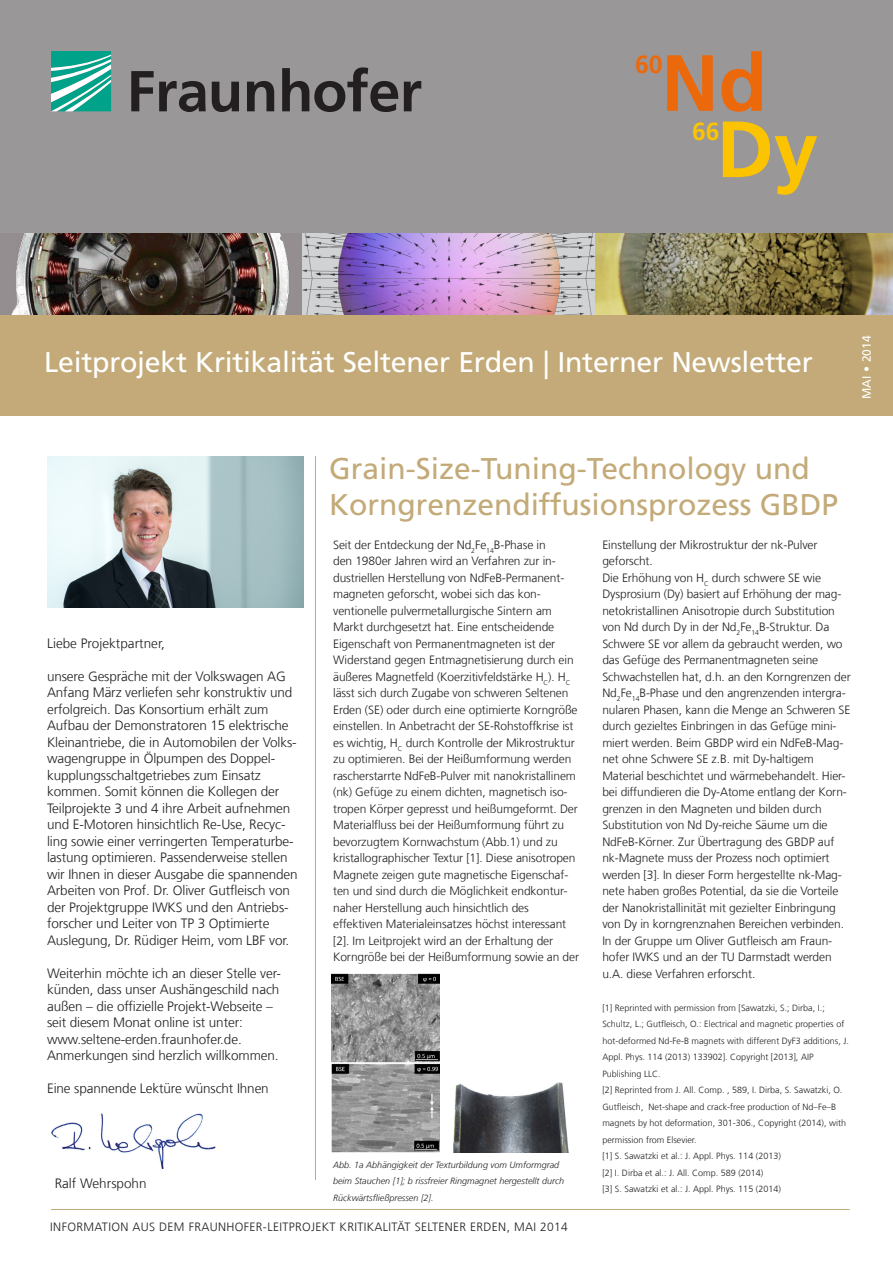
<style>
.page{position:relative;width:893px;height:1263px;background:#fff}
.page>*{position:absolute;margin:0;border:0;box-sizing:border-box;transform-origin:0 0}
.t1{font:700 79.5px/66.3px "Frutiger LT Com";color:#eb690b}
.Titel_F45_20B_black{font:30px/36px "Frutiger LT Com";color:#c3aa78}
.Inhaltsverz_F45b_11{font:28.5px "Frutiger LT Com";letter-spacing:-.01em;color:#fff}
.t2{font:700 24.75px "Frutiger LT Com";color:#eb690b}
.t3{font:700 24.75px "Frutiger LT Com";color:#fcc400}
.Grundtext_F45_9{font:300 13.5px/16.5px "Frutiger LT Com";letter-spacing:-.01em;color:#231f20}
.Grundtext_F45_9-2{font:300 12px/16.5px "Frutiger LT Com";letter-spacing:-.01em;color:#231f20}
.Fließtext_F45_8_8{font:300 12px "Frutiger LT Com";letter-spacing:.03em;color:#231f20}
.Rubrik_titel_Schwarz{font:12px "Frutiger LT Com";color:#fff}
.Grundtext_F45_9-3{font:300 9px/16.5px "Frutiger LT Com";color:#231f20}
.Inhalt45b_8_8{font:italic 300 9px/16.5px "Frutiger LT Com";color:#231f20}
.s1{color:#fcc400}
</style>
<div class="page">
<img style="left:302px;top:232px;width:293px;height:83px">
<img style="left:0;top:232px;width:302px;height:83px">
<img style="left:595px;top:232px;width:298px;height:83px">
<div style="left:0;top:315px;width:893px;height:101px;background:#c3aa78"></div>
<hr style="left:51px;top:1209px;width:799px;height:1px;background:#c3aa78">
<img style="left:332px;top:973px;width:107px;height:180px">
<img style="left:454px;top:1082px;width:115px;height:70px">
<img style="left:51px;top:1113px;width:165px;height:55px">
<div style="left:0;top:0;width:893px;height:232px;background:#999798"></div>
<img style="left:47px;top:456px;width:256px;height:151px">
<svg style="left:51px;top:51px;width:60px;height:60px;background:#49bbaa"></svg>
<svg style="left:131px;top:67px;width:290px;height:45px"></svg>
<hr style="left:315px;top:456px;width:1px;height:724px;background:#c3aa78">
<p class="t1" style="left:716px;top:51px;width:103px;text-indent:-55px">Nd<br><span class="s1">Dy</span></p>
<p class="t2" style="left:635px;top:50px;width:29px">60</p>
<p class="t3" style="left:692px;top:117px;width:29px">66</p>
<p class="Inhaltsverz_F45b_11" style="left:44px;top:346px;width:770px">Leitprojekt Kritikalität Seltener Erden | Interner Newsletter</p>
<p class="Rubrik_titel_Schwarz" style="left:860px;top:399px;width:65px;rotate:-90deg">MAI • 2014</p>
<p class="Grundtext_F45_9" style="left:47px;top:635px;width:120px">Liebe Projektpartner,</p>
<p class="Grundtext_F45_9" style="left:47px;top:668px;width:252px">unsere Gespräche mit der Volkswagen AG Anfang März verliefen sehr konstruktiv und erfolgreich. Das Konsortium erhält zum Aufbau der Demonstratoren 15 elektrische Kleinantriebe, die in Automobilen der Volks&shy;wagengruppe in Ölpumpen des Doppel&shy;kupplungsschaltgetriebes zum Einsatz kommen. Somit können die Kollegen der Teilprojekte 3 und 4 ihre Arbeit aufnehmen und E-Motoren hinsichtlich Re-Use, Recyc&shy;ling sowie einer verringerten Temperaturbe&shy;lastung optimieren. Passenderweise stellen wir Ihnen in dieser Ausgabe die spannenden Arbeiten von Prof. Dr. Oliver Gutfleisch von der Projektgruppe IWKS und den Antriebs&shy;forscher und Leiter von TP 3 Optimierte Auslegung, Dr. Rüdiger Heim, vom LBF vor.</p>
<p class="Grundtext_F45_9" style="left:47px;top:965px;width:235px">Weiterhin möchte ich an dieser Stelle ver&shy;künden, dass unser Aushängeschild nach außen – die offizielle Projekt-Webseite – seit diesem Monat online ist unter: www.seltene-erden.fraunhofer.de.<br>Anmerkungen sind herzlich willkommen.</p>
<p class="Grundtext_F45_9" style="left:47px;top:1080px;width:223px">Eine spannende Lektüre wünscht Ihnen</p>
<p class="Grundtext_F45_9" style="left:55px;top:1175px;width:93px">Ralf Wehrspohn</p>
<p class="Titel_F45_20B_black" style="left:329px;top:450px;width:510px">Grain-Size-Tuning-Technology und<br>Korngrenzendiffusionsprozess GBDP</p>
<p class="Grundtext_F45_9-2" style="left:333px;top:537px;width:247px">Seit der Entdeckung der Nd<sub>2</sub>Fe<sub>14</sub>B-Phase in<br>den 1980er Jahren wird an Verfahren zur in&shy;dustriellen Herstellung von NdFeB-Permanent&shy;magneten geforscht, wobei sich das kon&shy;ventionelle pulvermetallurgische Sintern am Markt durchgesetzt hat. Eine entscheidende Eigenschaft von Permanentmagneten ist der Widerstand gegen Entmagnetisierung durch ein äußeres Magnetfeld (Koerzitivfeldstärke H<sub>C</sub>). H<sub>C </sub>lässt sich durch Zugabe von schweren Seltenen Erden (SE) oder durch eine optimierte Korngröße einstellen. In Anbetracht der SE-Rohstoffkrise ist es wichtig, H<sub>C</sub> durch Kontrolle der Mikrostruktur zu optimieren. Bei der Heißumformung werden rascherstarrte NdFeB-Pulver mit nanokristallinem (nk) Gefüge zu einem dichten, magnetisch iso&shy;tropen Körper gepresst und heißumgeformt. Der Materialfluss bei der Heißumformung führt zu bevorzugtem Kornwachstum (Abb.1) und zu kristallographischer Textur [1]. Diese anisotropen Magnete zeigen gute magnetische Eigenschaf&shy;ten und sind durch die Möglichkeit endkontur&shy;naher Herstellung auch hinsichtlich des effektiven Materialeinsatzes höchst interessant [2]. Im Leitprojekt wird an der Erhaltung der Korngröße bei der Heißumformung sowie an der</p>
<p class="Grundtext_F45_9-2" style="left:602px;top:537px;width:217px">Einstellung der Mikrostruktur der nk-Pulver geforscht.</p>
<p class="Grundtext_F45_9-2" style="left:602px;top:570px;width:250px">Die Erhöhung von H<sub>C</sub> durch schwere SE wie Dysprosium (Dy) basiert auf Erhöhung der mag&shy;netokristallinen Anisotropie durch Substitution von Nd durch Dy in der Nd<sub>2</sub>Fe<sub>14</sub>B-Struktur. Da Schwere SE vor allem da gebraucht werden, wo das Gefüge des Permanentmagneten seine Schwachstellen hat, d.h. an den Korngrenzen der Nd<sub>2</sub>Fe<sub>14</sub>B-Phase und den angrenzenden intergra&shy;nularen Phasen, kann die Menge an Schweren SE durch gezieltes Einbringen in das Gefüge mini&shy;miert werden. Beim GBDP wird ein NdFeB-Mag&shy;net ohne Schwere SE z.B. mit Dy-haltigem Material beschichtet und wärmebehandelt. Hier&shy;bei diffundieren die Dy-Atome entlang der Korn&shy;grenzen in den Magneten und bilden durch Substitution von Nd Dy-reiche Säume um die NdFeB-Körner. Zur Übertragung des GBDP auf nk-Magnete muss der Prozess noch optimiert werden [3]. In dieser Form hergestellte nk-Mag&shy;nete haben großes Potential, da sie die Vorteile der Nanokristallinität mit gezielter Einbringung von Dy in korngrenznahen Bereichen verbinden.<br>In der Gruppe um Oliver Gutfleisch am Fraun&shy;hofer IWKS und an der TU Darmstadt werden u.A. diese Verfahren erforscht.</p>
<p class="Grundtext_F45_9-3" style="left:602px;top:1000px;width:248px">[1] Reprinted with permission from [Sawatzki, S.; Dirba, I.; Schultz, L.; Gutfleisch, O.: Electrical and magnetic properties of hot-deformed Nd-Fe-B magnets with different DyF3 additions, J.<br>Appl. Phys. 114 (2013) 133902]. Copyright [2013], AIP Publishing LLC.</p>
<p class="Grundtext_F45_9-3" style="left:602px;top:1082px;width:245px">[2] Reprinted from J. All. Comp. , 589, I. Dirba, S. Sawatzki, O.<br>Gutfleisch, Net-shape and crack-free production of Nd–Fe–B magnets by hot deformation, 301-306., Copyright (2014), with permission from Elsevier.</p>
<p class="Grundtext_F45_9-3" style="left:602px;top:1148px;width:180px">[1] S. Sawatzki et al.: J. Appl. Phys. 114 (2013)</p>
<p class="Grundtext_F45_9-3" style="left:602px;top:1165px;width:162px">[2] I. Dirba et al.: J. All. Comp. 589 (2014)</p>
<p class="Grundtext_F45_9-3" style="left:602px;top:1181px;width:180px">[3] S. Sawatzki et al.: J. Appl. Phys. 115 (2014)</p>
<p class="Inhalt45b_8_8" style="left:333px;top:1156px;width:233px">Abb. 1a Abhängigkeit der Texturbildung vom Umformgrad beim Stauchen [1]; b rissfreier Ringmagnet hergestellt durch<br>Rückwärtsfließpressen [2].</p>
<p class="Fließtext_F45_8_8" style="left:50px;top:1220px;width:519px">INFORMATION AUS DEM FRAUNHOFER-LEITPROJEKT KRITIKALITÄT SELTENER ERDEN, MAI 2014</p>
</div>
